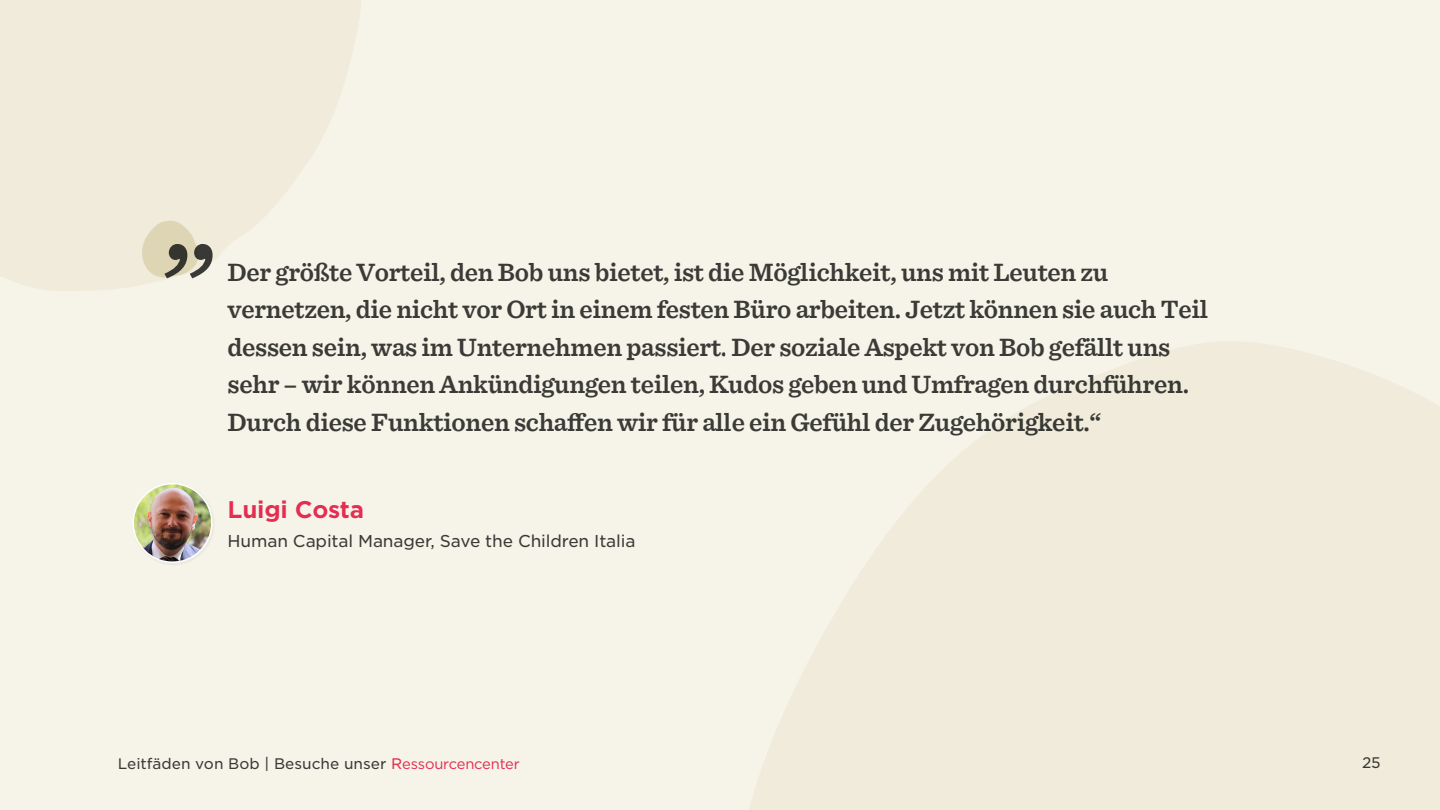
<style>
.page{position:relative;width:1440px;height:810px;background:#f6f3e8}
.page>*{position:absolute;margin:0;border:0;box-sizing:border-box;transform-origin:0 0}
.t1{font:600 26.25px/37.5px "Sentinel";letter-spacing:-.01em;color:#3a3a37}
.t2{font:700 23.1px "Gotham S Sm";letter-spacing:-.01em;color:#e52c51}
.t3{font:16.5px "Gotham S Sm";letter-spacing:-.01em;color:#3a3a37}
.t4{font:14.7px "Gotham S Sm";color:#3a3a37}
.s1{color:#e32b52}
.s2{font-family:"Gotham HTF";color:#e32b52}
</style>
<div class="page">
<img style="left:133px;top:484px;width:79px;height:78px;border-radius:39px">
<div style="left:132px;top:483px;width:81px;height:80px;border:2px solid #fff;border-radius:50%"></div>
<svg style="left:0;top:0;width:361px;height:291px;fill:#f0ebdb"></svg>
<svg style="left:749px;top:341px;width:691px;height:469px;fill:#f0ebdb"></svg>
<p class="t1" style="left:228px;top:252px;width:982px">Der größte Vorteil, den Bob uns bietet, ist die Möglichkeit, uns mit Leuten zu vernetzen, die nicht vor Ort in einem festen Büro arbeiten. Jetzt können sie auch Teil dessen sein, was im Unternehmen passiert. Der soziale Aspekt von Bob gefällt uns sehr – wir können Ankündigungen teilen, Kudos geben und Umfragen durchführen.<br>Durch diese Funktionen schaffen wir für alle ein Gefühl der Zugehörigkeit ”.</p>
<p class="t2" style="left:228px;top:494px;width:138px">Luigi Costa</p>
<p class="t3" style="left:228px;top:530px;width:409px">Human Capital Manager, Save the Children Italia</p>
<p class="t4" style="left:118px;top:753px;width:404px">Leitfäden von Bob | Besuche unser <span class="s1">R</span><span class="s2">essourcencenter</span></p>
<p class="t4" style="left:1362px;top:753px;width:20px">25</p>
</div>
